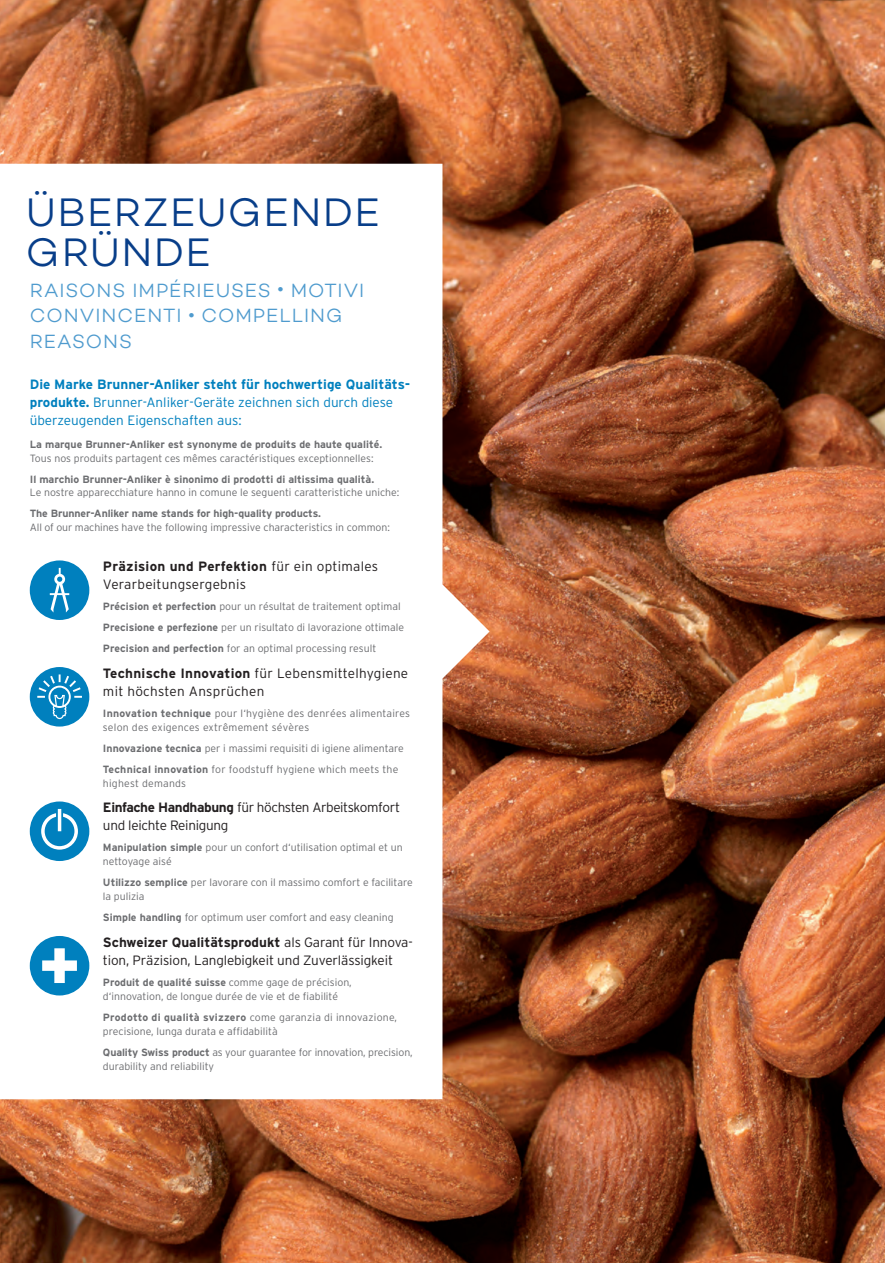
<style>
.page{position:relative;width:885px;height:1263px;background:#fff}
.page>*{position:absolute;margin:0;border:0;box-sizing:border-box;transform-origin:0 0}
.t1{font:300 40.5px/40.5px "Campton";letter-spacing:.03em;color:#083e89}
.t2{font:300 19.5px/25.5px "Campton";letter-spacing:.05em;color:#4f9bce}
.t3{font:300 13.5px/18px "Interstate";color:#0080be}
.t4{font:300 13.5px/18px "Interstate";letter-spacing:.02em;color:#231f20}
.t5{font:300 13.5px/18px "Interstate";letter-spacing:-.01em;color:#231f20}
.t6{font:300 13.5px/18px "Interstate";letter-spacing:-.03em;color:#231f20}
.t7{font:300 10.5px/14px "Interstate";color:#6c6d70}
.t8{font:700 10.5px "Interstate";color:#6c6d70}
.t9{font:300 10.5px/14px "Interstate";letter-spacing:.02em;color:#6c6d70}
.s1{font-weight:700}
</style>
<div class="page">
<img style="left:0;top:0;width:884px;height:1263px">
<svg style="left:0;top:164px;width:489px;height:935px"></svg>
<div style="left:30px;top:560px;width:59px;height:60px;background:#0080be;border-radius:50%"></div>
<svg style="left:50px;top:568px;width:19px;height:44px"></svg>
<div style="left:30px;top:667px;width:59px;height:59px;background:#0080be;border-radius:50%"></div>
<svg style="left:37px;top:674px;width:45px;height:45px"></svg>
<div style="left:30px;top:801px;width:59px;height:60px;background:#0080be;border-radius:50%"></div>
<svg style="left:41px;top:809px;width:37px;height:41px"></svg>
<div style="left:30px;top:936px;width:59px;height:59px;background:#0080be;border-radius:50%"></div>
<svg style="left:42px;top:948px;width:35px;height:35px"></svg>
<h1 class="t1" style="left:26px;top:191px;width:355px">ÜBERZEUGENDE<br>GRÜNDE</h1>
<h2 class="t2" style="left:30px;top:277px;width:336px">RAISONS IMPÉRIEUSES • MOTIVI<br>CONVINCENTI • COMPELLING<br>REASONS</h2>
<p class="t3" style="left:30px;top:375px;width:382px"><span class="s1">Die Marke Brunner-Anliker steht für hochwertige Qualitäts&shy;produkte.</span> Brunner-Anliker-Geräte zeichnen sich durch diese überzeugenden Eigenschaften aus:</p>
<p class="t8" style="left:30px;top:438px;width:354px">La marque Brunner-Anliker est synonyme de produits de haute qualité.</p>
<p class="t7" style="left:30px;top:451px;width:345px">Tous nos produits partagent ces mêmes caractéristiques exceptionnelles:</p>
<p class="t8" style="left:30px;top:473px;width:346px">Il marchio Brunner-Anliker è sinonimo di prodotti di altissima qualità.</p>
<p class="t7" style="left:30px;top:486px;width:371px">Le nostre apparecchiature hanno in comune le seguenti caratteristiche uniche:</p>
<p class="t8" style="left:30px;top:508px;width:293px">The Brunner-Anliker name stands for high-quality products.</p>
<p class="t7" style="left:30px;top:521px;width:361px">All of our machines have the following impressive characteristics in common:</p>
<p class="t4" style="left:103px;top:557px;width:277px"><span class="s1">Präzision und Perfektion</span> für ein optimales<br>Verarbeitungsergebnis</p>
<p class="t7" style="left:103px;top:596px;width:302px;line-height:21px"><span class="s1">Précision et perfection</span> pour un résultat de traitement optimal<br><span class="s1">Precisione e perfezione</span> per un risultato di lavorazione ottimale<br><span class="s1">Precision and perfection</span> for an optimal processing result</p>
<p class="t4" style="left:103px;top:664px;width:307px"><span class="s1">Technische Innovation</span> für Lebensmittelhygiene mit höchsten Ansprüchen</p>
<p class="t9" style="left:103px;top:706px;width:308px"><span class="s1">Innovation technique</span> pour l‘hygiène des denrées alimentaires selon des exigences extrêmement sévères</p>
<p class="t7" style="left:103px;top:737px;width:302px;line-height:21px"><span class="s1">Innovazione tecnica</span> per i massimi requisiti di igiene alimentare<br><span class="s1">Technical innovation</span> for foodstuff hygiene which meets the</p>
<p class="t9" style="left:103px;top:776px;width:85px">highest demands</p>
<p class="t6" style="left:103px;top:798px;width:299px"><span class="s1">Einfache Handhabung</span> für höchsten Arbeitskomfort und leichte Reinigung</p>
<p class="t7" style="left:103px;top:840px;width:301px"><span class="s1">Manipulation simple</span> pour un confort d‘utilisation optimal et un nettoyage aisé</p>
<p class="t7" style="left:103px;top:875px;width:311px"><span class="s1">Utilizzo semplice</span> per lavorare con il massimo comfort e facilitare la pulizia</p>
<p class="t7" style="left:103px;top:910px;width:292px"><span class="s1">Simple handling</span> for optimum user comfort and easy cleaning</p>
<p class="t5" style="left:103px;top:933px;width:311px"><span class="s1">Schweizer Qualitätsprodukt</span> als Garant für Innova&shy;tion, Präzision, Langlebigkeit und Zuverlässigkeit</p>
<p class="t7" style="left:103px;top:975px;width:250px"><span class="s1">Produit de qualité suisse</span> comme gage de précision, d‘innovation, de longue durée de vie et de fiabilité</p>
<p class="t7" style="left:103px;top:1010px;width:295px"><span class="s1">Prodotto di qualità svizzero</span> come garanzia di innovazione, precisione, lunga durata e affidabilità</p>
<p class="t7" style="left:103px;top:1045px;width:311px"><span class="s1">Quality Swiss product</span> as your guarantee for innovation, precision, durability and reliability</p>
</div>
